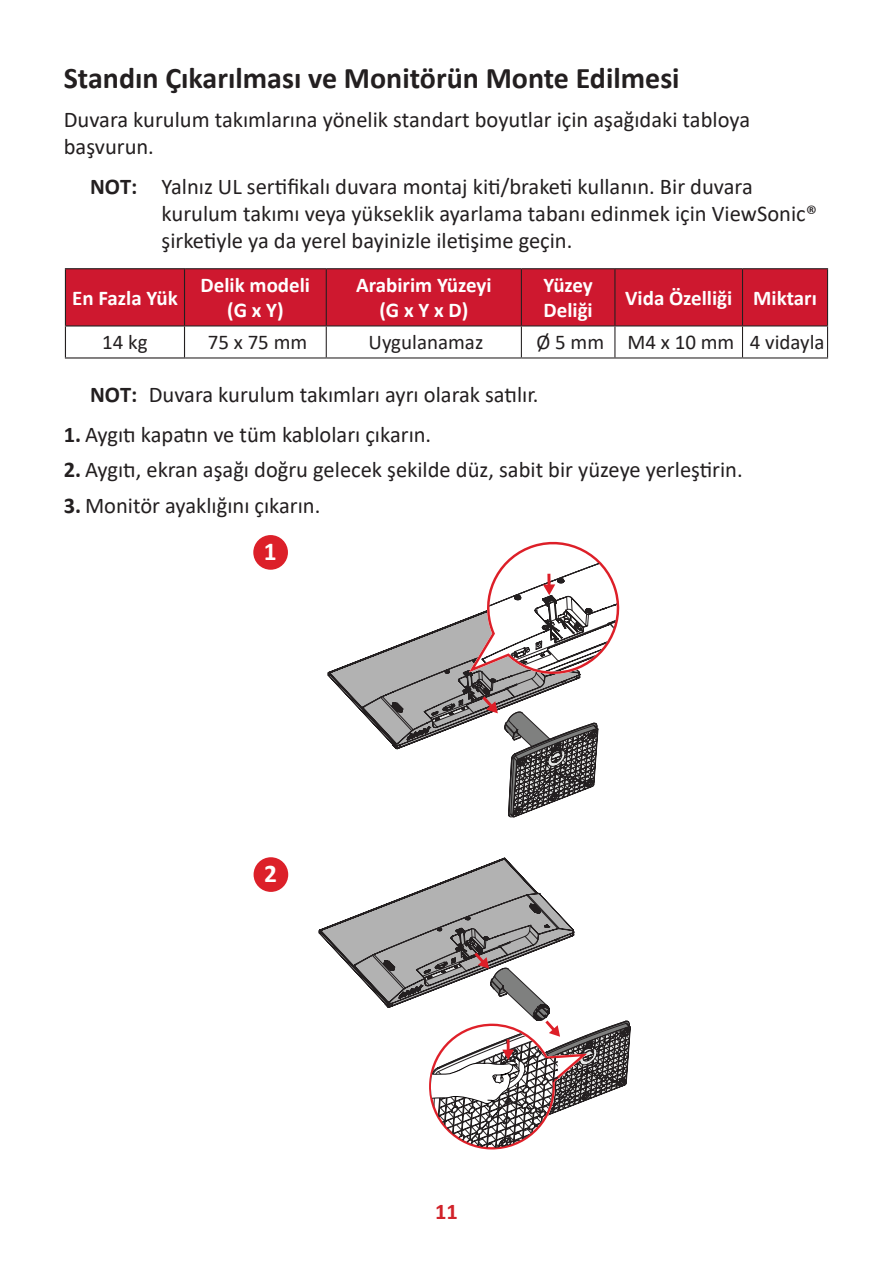
<style>
.page{position:relative;width:893px;height:1263px;background:#fff}
.page>*{position:absolute;margin:0;border:0;box-sizing:border-box;transform-origin:0 0}
.t1{font:700 30px "Calibri";color:#231f20}
.t2{font:700 25.35px "Calibri";color:#fff}
.t3{font:22.5px/27px "Calibri";color:#231f20}
.t4{font:700 22.5px "Calibri";color:#d1232a}
.t5{font:700 21px/25.2px "Calibri";color:#fff;text-align:center}
.t6{font:21px "Calibri";color:#231f20}
.s1{font-weight:700}
</style>
<div class="page">
<div style="left:66px;top:269px;width:761px;height:56px;background:#ce182f"></div>
<hr style="left:185px;top:268px;width:141px;height:1px;background:#231f20">
<hr style="left:326px;top:268px;width:195px;height:1px;background:#231f20">
<hr style="left:326px;top:269px;width:1px;height:56px;background:#231f20">
<hr style="left:521px;top:268px;width:94px;height:1px;background:#231f20">
<hr style="left:521px;top:269px;width:1px;height:56px;background:#231f20">
<hr style="left:615px;top:268px;width:127px;height:1px;background:#231f20">
<hr style="left:614px;top:269px;width:1px;height:56px;background:#231f20">
<hr style="left:742px;top:268px;width:86px;height:1px;background:#231f20">
<hr style="left:742px;top:269px;width:1px;height:56px;background:#231f20">
<hr style="left:827px;top:269px;width:1px;height:56px;background:#231f20">
<hr style="left:185px;top:325px;width:141px;height:1px;background:#231f20">
<hr style="left:326px;top:325px;width:195px;height:1px;background:#231f20">
<hr style="left:326px;top:326px;width:1px;height:31px;background:#231f20">
<hr style="left:521px;top:325px;width:94px;height:1px;background:#231f20">
<hr style="left:521px;top:326px;width:1px;height:31px;background:#231f20">
<hr style="left:615px;top:325px;width:127px;height:1px;background:#231f20">
<hr style="left:614px;top:326px;width:1px;height:31px;background:#231f20">
<hr style="left:742px;top:325px;width:86px;height:1px;background:#231f20">
<hr style="left:742px;top:326px;width:1px;height:31px;background:#231f20">
<hr style="left:827px;top:326px;width:1px;height:31px;background:#231f20">
<hr style="left:185px;top:357px;width:141px;height:1px;background:#231f20">
<hr style="left:326px;top:357px;width:195px;height:1px;background:#231f20">
<hr style="left:521px;top:357px;width:94px;height:1px;background:#231f20">
<hr style="left:615px;top:357px;width:127px;height:1px;background:#231f20">
<hr style="left:742px;top:357px;width:86px;height:1px;background:#231f20">
<hr style="left:65px;top:268px;width:120px;height:1px;background:#231f20">
<hr style="left:65px;top:269px;width:1px;height:56px;background:#231f20">
<hr style="left:184px;top:269px;width:1px;height:56px;background:#231f20">
<hr style="left:65px;top:325px;width:120px;height:1px;background:#231f20">
<hr style="left:65px;top:326px;width:1px;height:31px;background:#231f20">
<hr style="left:184px;top:326px;width:1px;height:31px;background:#231f20">
<hr style="left:65px;top:357px;width:120px;height:2px;background:#231f20">
<div style="left:253px;top:535px;width:35px;height:35px;background:#dc2029;border-radius:50%"></div>
<svg style="left:328px;top:542px;width:292px;height:275px"></svg>
<div style="left:254px;top:857px;width:34px;height:35px;background:#dc2029;border-radius:50%"></div>
<svg style="left:319px;top:858px;width:312px;height:291px"></svg>
<h1 class="t1" style="left:64px;top:57px;width:617px">Standın Çıkarılması ve Monitörün Monte Edilmesi</h1>
<p class="t3" style="left:64px;top:105px;width:688px">Duvara kurulum takımlarına yönelik standart boyutlar için aşağıdaki tabloya başvurun.</p>
<p class="t3" style="left:162px;top:172px;width:657px;text-indent:-71px"><span class="s1">NOT:</span> Yalnız UL sertifikalı duvara montaj kiti/braketi kullanın. Bir duvara kurulum takımı veya yükseklik ayarlama tabanı edinmek için ViewSonic® şirketiyle ya da yerel bayinizle iletişime geçin.</p>
<p class="t5" style="left:72px;top:285px;width:107px">En Fazla Yük</p>
<p class="t5" style="left:201px;top:272px;width:111px">Delik modeli (G x Y)</p>
<p class="t5" style="left:356px;top:272px;width:137px">Arabirim Yüzeyi (G x Y x D)</p>
<p class="t5" style="left:543px;top:272px;width:51px;text-align:left">Yüzey<br>Deliği</p>
<p class="t5" style="left:625px;top:285px;width:193px">Vida Özelliği Miktarı</p>
<p class="t6" style="left:102px;top:328px;width:47px">14 kg</p>
<p class="t6" style="left:208px;top:328px;width:101px">75 x 75 mm</p>
<p class="t6" style="left:369px;top:328px;width:116px">Uygulanamaz</p>
<p class="t6" style="left:536px;top:328px;width:290px">Ø 5 mm M4 x 10 mm 4 vidayla</p>
<p class="t3" style="left:90px;top:380px;width:450px"><span class="s1">NOT:</span> Duvara kurulum takımları ayrı olarak satılır.</p>
<p class="t3" style="left:64px;top:420px;width:369px"><span class="s1">1.</span> Aygıtı kapatın ve tüm kabloları çıkarın.</p>
<p class="t3" style="left:64px;top:456px;width:680px"><span class="s1">2.</span> Aygıtı, ekran aşağı doğru gelecek şekilde düz, sabit bir yüzeye yerleştirin.</p>
<p class="t3" style="left:64px;top:491px;width:258px"><span class="s1">3.</span> Monitör ayaklığını çıkarın.</p>
<p class="t2" style="left:264px;top:534px;width:14px">1</p>
<p class="t2" style="left:264px;top:856px;width:14px">2</p>
<p class="t4" style="left:435px;top:1196px;width:24px">11</p>
</div>
